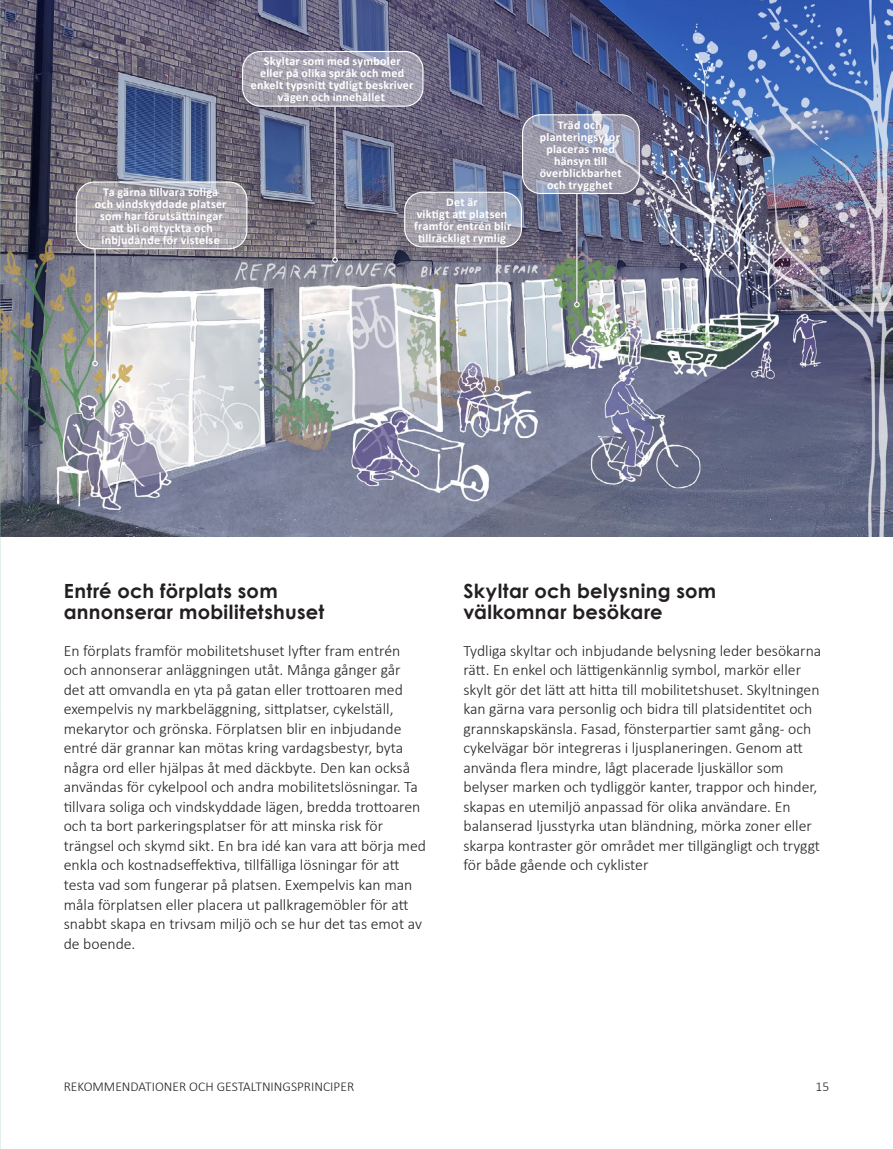
<style>
.page{position:relative;width:893px;height:1149px;background:#fff}
.page>*{position:absolute;margin:0;border:0;box-sizing:border-box;transform-origin:0 0}
._3_-_Mellanrubrik{font:700 19.5px/21px "Century Gothic";letter-spacing:.015em;color:#231f20}
.Löpande_text_-_brödtext{font:300 15.75px/19.5px "Calibri";color:#231f20}
.t1{font:300 13.5px "Calibri";color:#231f20}
.Text_på_bild{font:700 12px/12px "Calibri";letter-spacing:.02em;color:#fff;text-align:center}
</style>
<div class="page">
<img style="left:0;top:0;width:893px;height:536px">
<svg style="left:523px;top:115px;width:116px;height:78px;background:#9d9eb1"></svg>
<div style="left:522px;top:114px;width:118px;height:80px;border:1px solid #fff;border-radius:18px"></div>
<svg style="left:405px;top:192px;width:116px;height:55px;background:#a5a5b1"></svg>
<div style="left:404px;top:192px;width:118px;height:55px;border:1px solid #fff;border-radius:18px"></div>
<svg style="left:243px;top:51px;width:180px;height:55px;background:#a39fae"></svg>
<div style="left:242px;top:51px;width:181px;height:56px;border:1px solid #fff;border-radius:18px"></div>
<svg style="left:76px;top:182px;width:171px;height:67px;background:#aaa6ad"></svg>
<div style="left:76px;top:181px;width:171px;height:68px;border:1px solid #fff;border-radius:18px"></div>
<hr style="left:94px;top:248px;width:2px;height:113px;background:#fff">
<svg style="left:92px;top:360px;width:6px;height:6px"></svg>
<hr style="left:576px;top:194px;width:1px;height:108px;background:#fff">
<svg style="left:574px;top:302px;width:6px;height:5px"></svg>
<hr style="left:497px;top:247px;width:1px;height:139px;background:#fff">
<svg style="left:494px;top:386px;width:6px;height:5px"></svg>
<hr style="left:334px;top:107px;width:2px;height:150px;background:#fff">
<svg style="left:332px;top:257px;width:6px;height:6px"></svg>
<svg style="left:0;top:688px;width:1px;height:20px"></svg>
<p class="Text_på_bild" style="left:251px;top:55px;width:164px">Skyltar som med symboler eller på olika språk och med enkelt typsnitt tydligt beskriver vägen och innehållet</p>
<p class="Text_på_bild" style="left:95px;top:186px;width:133px">Ta gärna tillvara soliga och vindskyddade platser som har förutsättningar att bli omtyckta och inbjudande för vistelse</p>
<p class="Text_på_bild" style="left:414px;top:196px;width:99px">Det är<br>viktigt att platsen framför entrén blir tillräckligt rymlig</p>
<p class="Text_på_bild" style="left:540px;top:118px;width:83px">Träd och planteringsytor placeras med hänsyn till överblickbarhet och trygghet</p>
<p class="_3_-_Mellanrubrik" style="left:64px;top:579px;width:262px">Entré och förplats som annonserar mobilitetshuset</p>
<p class="_3_-_Mellanrubrik" style="left:463px;top:579px;width:254px">Skyltar och belysning som välkomnar besökare</p>
<p class="Löpande_text_-_brödtext" style="left:64px;top:640px;width:364px">En förplats framför mobilitetshuset lyfter fram entrén och annonserar anläggningen utåt. Många gånger går<br>det att omvandla en yta på gatan eller trottoaren med exempelvis ny markbeläggning, sittplatser, cykelställ, mekarytor och grönska. Förplatsen blir en inbjudande entré där grannar kan mötas kring vardagsbestyr, byta några ord eller hjälpas åt med däckbyte. Den kan också användas för cykelpool och andra mobilitetslösningar. Ta tillvara soliga och vindskyddade lägen, bredda trottoaren och ta bort parkeringsplatser för att minska risk för trängsel och skymd sikt. En bra idé kan vara att börja med enkla och kostnadseffektiva, tillfälliga lösningar för att testa vad som fungerar på platsen. Exempelvis kan man måla förplatsen eller placera ut pallkragemöbler för att snabbt skapa en trivsam miljö och se hur det tas emot av de boende.</p>
<p class="Löpande_text_-_brödtext" style="left:463px;top:640px;width:359px">Tydliga skyltar och inbjudande belysning leder besökarna rätt. En enkel och lättigenkännlig symbol, markör eller skylt gör det lätt att hitta till mobilitetshuset. Skyltningen kan gärna vara personlig och bidra till platsidentitet och grannskapskänsla. Fasad, fönsterpartier samt gång- och cykelvägar bör integreras i ljusplaneringen. Genom att använda flera mindre, lågt placerade ljuskällor som belyser marken och tydliggör kanter, trappor och hinder, skapas en utemiljö anpassad för olika användare. En balanserad ljusstyrka utan bländning, mörka zoner eller skarpa kontraster gör området mer tillgängligt och tryggt för både gående och cyklister</p>
<p class="t1" style="left:64px;top:1077px;width:292px">REKOMMENDATIONER OCH GESTALTNINGSPRINCIPER</p>
<p class="t1" style="left:815px;top:1077px;width:15px">15</p>
</div>
